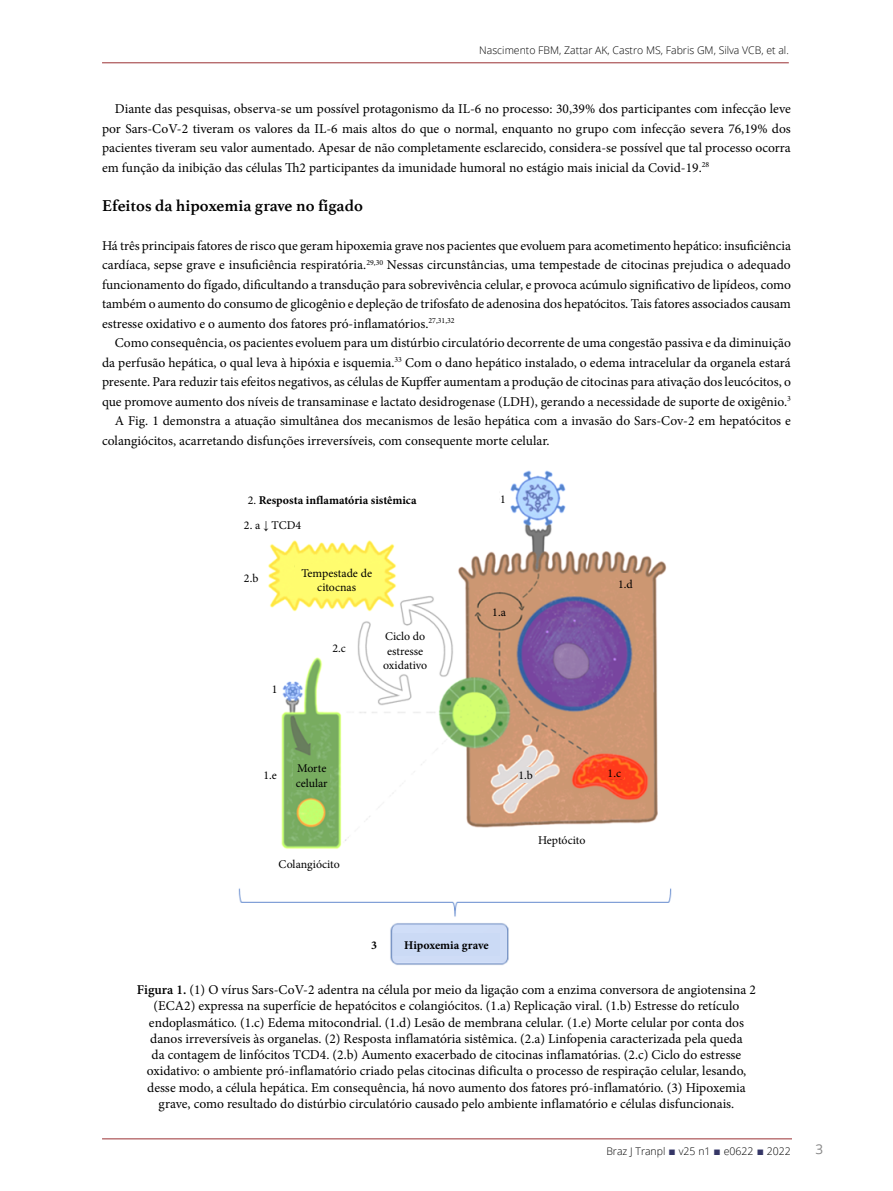
<style>
.page{position:relative;width:893px;height:1191px;background:#fff}
.page>*{position:absolute;margin:0;border:0;box-sizing:border-box;transform-origin:0 0}
.t1{font:700 16.5px "Athelas";color:#000}
.t2{font:13.5px/19.5px "Minion Pro";color:#000;text-align:justify}
.t3{font:13.5px "Open Sans";color:#878787}
.t4{font:11.85px/14.2px "Minion Pro";color:#000;text-align:center}
.t5{font:700 11.85px "Minion Pro";color:#000}
.t6{font:300 10.5px "Open Sans";color:#000}
.s1{font-weight:400}
.s2{font-family:"Times New Roman"}
.s3{font-weight:600}
.s4{font-family:"Times New Roman";font-weight:400;font-size:12px;color:#353666}
</style>
<div class="page">
<hr style="left:102px;top:62px;width:687px;height:1px;background:#9b3134">
<hr style="left:102px;top:1138px;width:690px;height:1px;background:#9b3134">
<img style="left:238px;top:470px;width:434px;height:495px">
<div style="left:248px;top:487px;width:196px;height:25px;background:#fff"></div>
<div style="left:379px;top:629px;width:52px;height:42px;background:#fff"></div>
<div style="left:295px;top:563px;width:84px;height:32px;background:#fffc6e"></div>
<div style="left:294px;top:760px;width:36px;height:29px;background:#78ac60"></div>
<div style="left:275px;top:852px;width:69px;height:22px;background:#fff"></div>
<div style="left:527px;top:828px;width:69px;height:23px;background:#fff"></div>
<div style="left:393px;top:933px;width:107px;height:22px;background:#cbdaf5"></div>
<div style="left:244px;top:512px;width:196px;height:25px;background:#fff"></div>
<div style="left:244px;top:565px;width:20px;height:25px;background:#fff"></div>
<div style="left:332px;top:635px;width:21px;height:25px;background:#fff"></div>
<div style="left:272px;top:676px;width:8px;height:25px;background:#fff"></div>
<div style="left:500px;top:486px;width:9px;height:25px;background:#fff"></div>
<div style="left:264px;top:762px;width:16px;height:25px;background:#fff"></div>
<div style="left:371px;top:931px;width:16px;height:25px;background:#fff"></div>
<div style="left:492px;top:602px;width:17px;height:19px;background:#cd9773"></div>
<div style="left:618px;top:573px;width:17px;height:20px;background:#cd9773"></div>
<div style="left:518px;top:767px;width:17px;height:16px;background:#dfdcdc"></div>
<div style="left:608px;top:766px;width:16px;height:13px;background:#ff3b1b"></div>
<p class="t6" style="left:479px;top:43px;width:311px">Nascimento FBM, Zattar AK, Castro MS, Fabris GM, Silva VCB, et al.</p>
<p class="t2" style="left:102px;top:99px;width:690px;text-indent:13px">Diante das pesquisas, observa-se um possível protagonismo da IL-6 no processo: 30,39% dos participantes com infecção leve por Sars-CoV-2 tiveram os valores da IL-6 mais altos do que o normal, enquanto no grupo com infecção severa 76,19% dos pacientes tiveram seu valor aumentado. Apesar de não completamente esclarecido, considera-se possível que tal processo ocorra em função da inibição das células Th2 participantes da imunidade humoral no estágio mais inicial da Covid-19.<sup>28</sup></p>
<p class="t1" style="left:102px;top:192px;width:262px">Efeitos da hipoxemia grave no fígado</p>
<p class="t2" style="left:102px;top:236px;width:690px">Há três principais fatores de risco que geram hipoxemia grave nos pacientes que evoluem para acometimento hepático: insuficiência cardíaca, sepse grave e insuficiência respiratória.<sup>29,30</sup> Nessas circunstâncias, uma tempestade de citocinas prejudica o adequado funcionamento do fígado, dificultando a transdução para sobrevivência celular, e provoca acúmulo significativo de lipídeos, como também o aumento do consumo de glicogênio e depleção de trifosfato de adenosina dos hepatócitos. Tais fatores associados causam estresse oxidativo e o aumento dos fatores pró-inflamatórios.<sup>27,31,32</sup></p>
<p class="t2" style="left:115px;top:333px;width:678px">Como consequência, os pacientes evoluem para um distúrbio circulatório decorrente de uma congestão passiva e da diminuição</p>
<p class="t2" style="left:102px;top:353px;width:690px">da perfusão hepática, o qual leva à hipóxia e isquemia.<sup>33</sup> Com o dano hepático instalado, o edema intracelular da organela estará</p>
<p class="t2" style="left:102px;top:372px;width:690px">presente. Para reduzir tais efeitos negativos, as células de Kupffer aumentam a produção de citocinas para ativação dos leucócitos, o</p>
<p class="t2" style="left:102px;top:392px;width:690px">que promove aumento dos níveis de transaminase e lactato desidrogenase (LDH), gerando a necessidade de suporte de oxigênio.<sup>3</sup></p>
<p class="t2" style="left:115px;top:411px;width:678px">A Fig. 1 demonstra a atuação simultânea dos mecanismos de lesão hepática com a invasão do Sars-Cov-2 em hepatócitos e</p>
<p class="t2" style="left:102px;top:431px;width:449px">colangiócitos, acarretando disfunções irreversíveis, com consequente morte celular.</p>
<p class="t5" style="left:248px;top:492px;width:170px"><span class="s1">2.</span> Resposta inflamatória sistêmica</p>
<p class="t4" style="left:244px;top:518px;width:59px">2. a <span class="s2">↓</span> TCD4</p>
<p class="t4" style="left:244px;top:571px;width:16px">2.b</p>
<p class="t4" style="left:272px;top:682px;width:7px">1</p>
<p class="t4" style="left:301px;top:566px;width:72px">Tempestade de citocnas</p>
<p class="t4" style="left:332px;top:641px;width:15px">2.c</p>
<p class="t4" style="left:383px;top:629px;width:46px">Ciclo do estresse oxidativo</p>
<p class="t4" style="left:500px;top:492px;width:7px">1</p>
<p class="t4" style="left:492px;top:605px;width:15px">1.a</p>
<p class="t4" style="left:618px;top:576px;width:16px">1.d</p>
<p class="t4" style="left:264px;top:768px;width:15px">1.e</p>
<p class="t4" style="left:296px;top:761px;width:33px;text-align:left">Morte celular</p>
<p class="t4" style="left:279px;top:857px;width:63px">Colangiócito</p>
<p class="t4" style="left:518px;top:768px;width:16px">1.b</p>
<p class="t4" style="left:608px;top:766px;width:15px">1.c</p>
<p class="t4" style="left:538px;top:833px;width:49px">Heptócito</p>
<p class="t5" style="left:371px;top:936px;width:7px">3</p>
<p class="t5" style="left:404px;top:936px;width:86px">Hipoxemia grave</p>
<p class="t2" style="left:137px;top:982px;width:621px;line-height:16.2px;text-align:center"><span class="s3">Figura 1.</span> (1) O vírus Sars-CoV-2 adentra na célula por meio da ligação com a enzima conversora de angiotensina 2 (ECA2) expressa na superfície de hepatócitos e colangiócitos. (1.a) Replicação viral. (1.b) Estresse do retículo endoplasmático. (1.c) Edema mitocondrial. (1.d) Lesão de membrana celular. (1.e) Morte celular por conta dos danos irreversíveis às organelas. (2) Resposta inflamatória sistêmica. (2.a) Linfopenia caracterizada pela queda<br>da contagem de linfócitos TCD4. (2.b) Aumento exacerbado de citocinas inflamatórias. (2.c) Ciclo do estresse oxidativo: o ambiente pró-inflamatório criado pelas citocinas dificulta o processo de respiração celular, lesando, desse modo, a célula hepática. Em consequência, há novo aumento dos fatores pró-inflamatório. (3) Hipoxemia grave, como resultado do distúrbio circulatório causado pelo ambiente inflamatório e células disfuncionais.</p>
<p class="t6" style="left:606px;top:1144px;width:186px">Braz J Tranpl <span class="s4">■</span> v25 n1 <span class="s4">■</span> e0622 <span class="s4">■</span> 2022</p>
<p class="t3" style="left:816px;top:1139px;width:9px">3</p>
</div>
